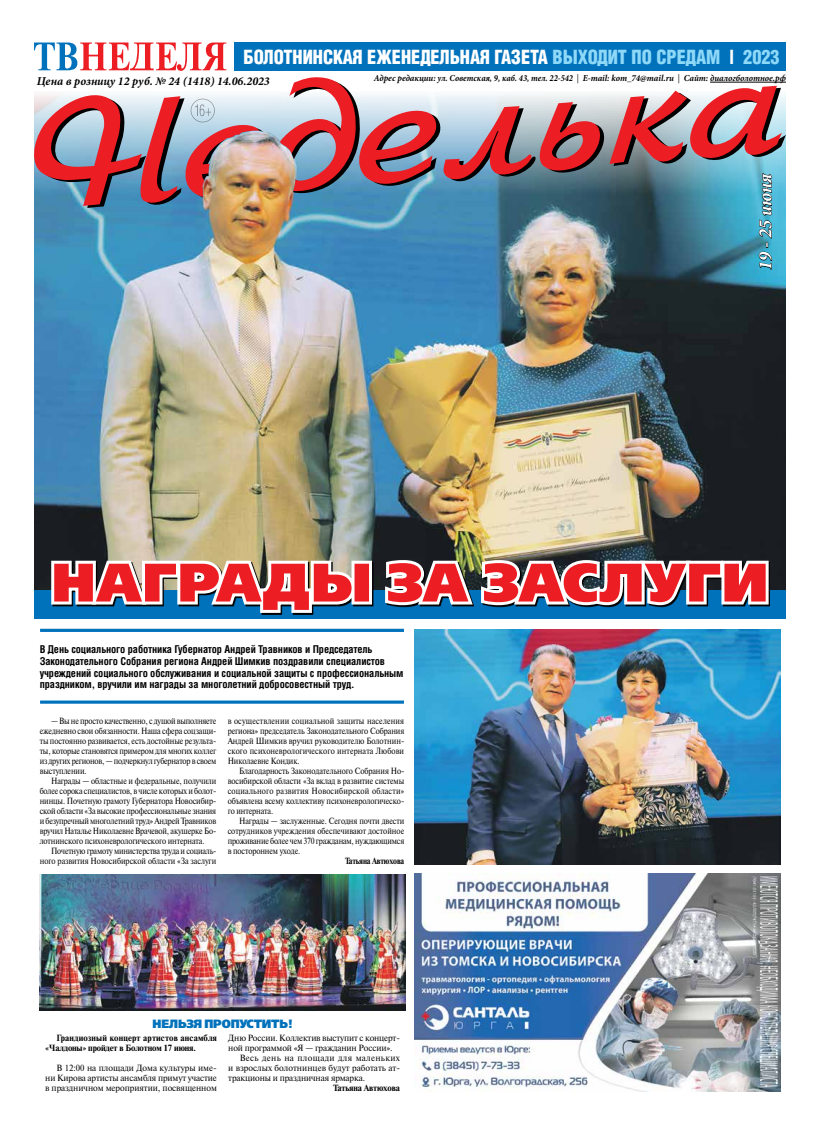
<style>
.page{position:relative;width:820px;height:1134px;background:#fff}
.page>*{position:absolute;margin:0;border:0;box-sizing:border-box;transform-origin:0 0}
.t1{font:54px "Free Set Black C";letter-spacing:.02em;color:#ed1d24}
.t2{font:19px "AG Letterica Demi Condensed C";color:#fff;scale:.96 1}
.t3{font:italic 700 19px "Minion Pro";color:#fff;scale:.96 1}
.t4{font:italic 700 12px "Minion Pro";color:#000}
.t5{font:12px "Free Set Black C";letter-spacing:-.015em;color:#0072bc;scale:.92 1}
.t6{font:700 10.4px/11.8px "AG Letterica Condensed C";letter-spacing:-.01em;color:#000}
.t7{font:italic 700 9.2px "Minion Pro";color:#000;scale:.96 1}
.t8{font:9px/10px "Newton C";letter-spacing:-.015em;color:#000;text-align:justify;scale:.86 1}
.t9{font:9px/10px "Newton C";letter-spacing:-.015em;color:#000;text-align:justify}
.t10{font:700 9px/10px "Newton C";letter-spacing:.015em;color:#000}
.t11{font:9px "Newton C";letter-spacing:.035em;color:#000}
.t12{font:700 9px "Newton C";letter-spacing:-.015em;color:#000;scale:.86 1}
.t13{font:700 9px "Newton C";letter-spacing:-.015em;color:#000}
.s1{color:#8ed8f8}
.s2{font-weight:400;font-style:normal}
</style>
<div class="page">
<img style="left:34px;top:206px;width:751px;height:385px">
<div style="left:234px;top:43px;width:551px;height:28px;background:#0072bc"></div>
<svg style="left:34px;top:43px;width:192px;height:28px"></svg>
<hr style="left:40px;top:629px;width:364px;height:3px;background:#0072bc">
<svg style="left:40px;top:700px;width:364px;height:4px"></svg>
<svg style="left:758px;top:208px;width:13px;height:62px"></svg>
<img style="left:34px;top:77px;width:747px;height:129px">
<svg style="left:190px;top:99px;width:25px;height:23px"></svg>
<div style="left:34px;top:591px;width:751px;height:28px;background:#0072bc"></div>
<svg style="left:375px;top:561px;width:7px;height:30px"></svg>
<svg style="left:48px;top:556px;width:327px;height:59px"></svg>
<svg style="left:382px;top:556px;width:389px;height:52px"></svg>
<img style="left:414px;top:873px;width:366px;height:218px">
<img style="left:40px;top:874px;width:366px;height:137px">
<img style="left:414px;top:629px;width:366px;height:235px">
<img style="left:202px;top:131px;width:94px;height:82px">
<h2 class="t2" style="left:243px;top:45px;width:560px">БОЛОТНИНСКАЯ ЕЖЕНЕДЕЛЬНАЯ ГАЗЕТА <span class="s1">ВЫХОДИТ ПО СРЕДАМ</span> | <span class="s1">2023</span></h2>
<h3 class="t4" style="left:37px;top:73px;width:234px">Цена в розницу 12 руб. № 24 (1418) 14.06.2023</h3>
<p class="t7" style="left:374px;top:72px;width:430px">Адрес редакции: ул. Советская, 9, каб. 43, тел. 22-542 <span class="s2">|</span> E-mail: kom_74@mail.ru <span class="s2">|</span> Сайт: диалогболотное.рф</p>
<h2 class="t3" style="left:751px;top:270px;width:103px;rotate:-90deg">19 - 25 июня</h2>
<h1 class="t1" style="left:51px;top:548px;width:718px">НАГРАДЫ ЗА ЗАСЛУГИ</h1>
<p class="t6" style="left:40px;top:643px;width:365px">В День социального работника Губернатор Андрей Травников и Председатель Законодательного Собрания региона Андрей Шимкив поздравили специалистов учреждений социального обслуживания и социальной защиты с профессиональным праздником, вручили им награды за многолетний добросовестный труд.</p>
<p class="t8" style="left:40px;top:716px;width:207px;text-indent:11px">— Вы не просто качественно, с душой выполняете ежедневно свои обязанности. Наша сфера соцзащи&shy;ты постоянно развивается, есть достойные результа&shy;ты, которые становятся примером для многих коллег из других регионов, — подчеркнул губернатор в своем выступлении.</p>
<p class="t8" style="left:40px;top:776px;width:207px;text-indent:11px">Награды — областные и федеральные, получили более сорока специалистов, в числе которых и болот&shy;нинцы. Почетную грамоту Губернатора Новосибир&shy;ской области «За высокие профессиональные знания и безупречный многолетний труд» Андрей Травников вручил Наталье Николаевне Врачевой, акушерке Бо&shy;лотнинского психоневрологического интерната.</p>
<p class="t8" style="left:40px;top:846px;width:207px;text-align:right">Почетную грамоту министерства труда и социаль&shy;ного развития Новосибирской области «За заслуги</p>
<p class="t8" style="left:227px;top:716px;width:207px">в осуществлении социальной защиты населения региона» председатель Законодательного Собрания Андрей Шимкив вручил руководителю Болотнин&shy;ского психоневрологического интерната Любови Николаевне Кондик.</p>
<p class="t8" style="left:227px;top:766px;width:207px;text-indent:11px">Благодарность Законодательного Собрания Но&shy;восибирской области «За вклад в развитие системы социального развития Новосибирской области» объявлена всему коллективу психоневрологическо&shy;го интерната.</p>
<p class="t8" style="left:227px;top:816px;width:207px;text-indent:11px">Награды — заслуженные. Сегодня почти двести сотрудников учреждения обеспечивают достойное проживание более чем 370 гражданам, нуждающимся в постороннем уходе.</p>
<p class="t12" style="left:345px;top:855px;width:70px">Татьяна Автюхова</p>
<h3 class="t5" style="left:152px;top:1016px;width:154px">НЕЛЬЗЯ ПРОПУСТИТЬ!</h3>
<p class="t10" style="left:45px;top:1032px;width:173px;text-indent:11px">Грандиозный концерт артистов ансамбля «Чалдоны» пройдет в Болотном 17 июня.</p>
<p class="t9" style="left:45px;top:1063px;width:173px;text-indent:11px">В 12:00 на площади Дома культуры име&shy;ни Кирова артисты ансамбля примут участие в праздничном мероприятии, посвященном</p>
<p class="t9" style="left:228px;top:1033px;width:173px">Дню России. Коллектив выступит с концерт-</p>
<p class="t9" style="left:228px;top:1043px;width:166px">ной программой «Я — гражданин России».</p>
<p class="t11" style="left:239px;top:1053px;width:162px">Весь день на площади для маленьких</p>
<p class="t9" style="left:228px;top:1063px;width:173px">и взрослых болотнинцев будут работать ат-</p>
<p class="t9" style="left:228px;top:1073px;width:138px">тракционы и праздничная ярмарка.</p>
<p class="t13" style="left:333px;top:1082px;width:68px">Татьяна Автюхова</p>
</div>
